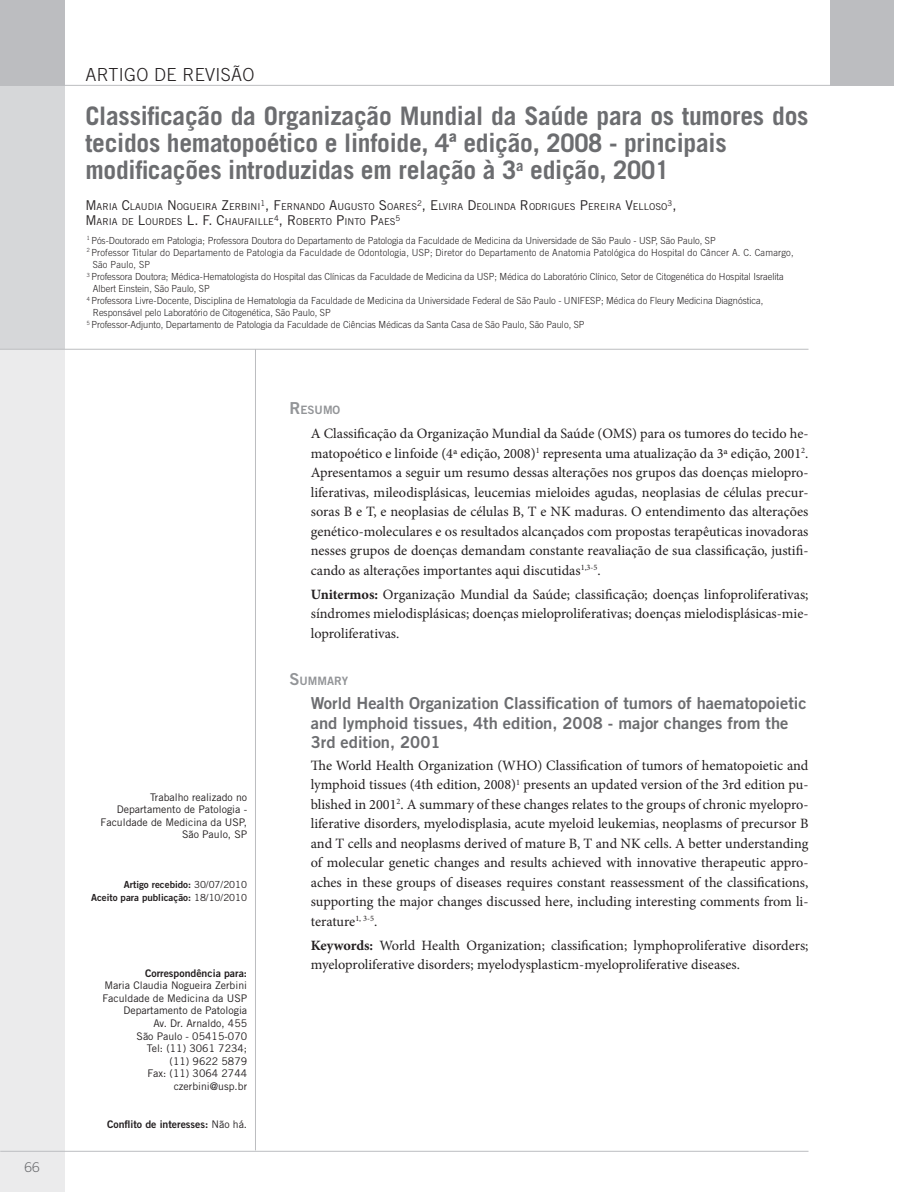
<style>
.page{position:relative;width:899px;height:1192px;background:#fff}
.page>*{position:absolute;margin:0;border:0;box-sizing:border-box;transform-origin:0 0}
._01_Titulo_Artigo{font:700 25.5px/27px "Trade Gothic LT Std";letter-spacing:-.01em;color:#6c6d70}
.t1{font:300 18px "Trade Gothic LT Std";letter-spacing:.02em;color:#231f20}
._09_Titulo_Summary_I{font:16.5px/19.5px "Trade Gothic LT Std Bd 2";color:#6c6d70}
._08_Texto_Resumo{font:14.25px/19.5px "Minion Pro";color:#231f20;text-align:justify}
.t2{font:300 13.5px "Trade Gothic LT Std";color:#6c6d70}
._07_Titulo_Resumo_Su{font:11.55px "Trade Gothic LT Std Bd 2";color:#939598}
._04_Lateral{font:10.5px/12.6px "Trade Gothic LT Std";color:#231f20;text-align:right}
._04_Lateral-2{font:10.5px "Trade Gothic LT Std Bd 2";color:#231f20}
._03_Titulacao{font:300 9.75px/12px "Trade Gothic LT Std";color:#231f20;scale:.95 1}
._03_Titulacao-2{font:300 9.75px/12px "Trade Gothic LT Std";letter-spacing:.02em;color:#231f20;scale:.95 1}
._04_Lateral-3{font:9.75px "Trade Gothic LT Std Bd 2";color:#231f20}
._02_Autores{font:9.45px "Trade Gothic LT Std";color:#231f20}
._02_Autores-2{font:7.8px "Trade Gothic LT Std";color:#231f20}
.s1{font-size:13.5px}
.s2{font-family:"Trade Gothic LT Std"}
.s3{font-size:16.5px}
.s4{font-weight:700}
</style>
<div class="page">
<hr style="left:0;top:85px;width:893px;height:1px;background:#bcbdc0">
<hr style="left:0;top:1150px;width:808px;height:1px;background:#bcbdc0">
<div style="left:0;top:0;width:64px;height:85px;background:#bcbdc0"></div>
<div style="left:829px;top:0;width:64px;height:85px;background:#bcbdc0"></div>
<hr style="left:255px;top:349px;width:1px;height:801px;background:#bcbdc0">
<hr style="left:0;top:349px;width:808px;height:1px;background:#bcbdc0">
<div style="left:0;top:349px;width:64px;height:842px;background:#ebebec"></div>
<div style="left:0;top:85px;width:64px;height:264px;background:#d6d7d9"></div>
<p class="t2" style="left:25px;top:1158px;width:17px">66</p>
<p class="t1" style="left:85px;top:64px;width:171px">ARTIGO DE REVISÃO</p>
<p class="_01_Titulo_Artigo" style="left:85px;top:102px;width:724px">Classificação da Organização Mundial da Saúde para os tumores dos tecidos hematopoético e linfoide, 4ª edição, 2008 - principais</p>
<p class="_01_Titulo_Artigo" style="left:85px;top:156px;width:585px">modificações introduzidas em relação à 3<sup>a</sup> edição, 2001</p>
<p class="_02_Autores" style="left:85px;top:201px;width:583px"><span class="s1">M</span>ARIA <span class="s1">C</span>LAUDIA <span class="s1">N</span>OGUEIRA <span class="s1">Z</span>ERBIN I<sup>1</sup><span class="s1">, F</span>ERNAN DO <span class="s1">A</span>UGUSTO <span class="s1">S</span>OARES<sup>2</sup><span class="s1">, E</span>LVIRA <span class="s1">D</span>EOLIN DA <span class="s1">R</span>ODRIGUES <span class="s1">P</span>EREIRA <span class="s1">V</span>ELLOSO</p>
<p class="_02_Autores-2" style="left:667px;top:198px;width:10px">3<span class="s1">,</span></p>
<p class="_02_Autores" style="left:85px;top:216px;width:312px"><span class="s1">M</span>ARIA DE <span class="s1">L</span>OURDES <span class="s1">L. F. C</span>HAUFAILLE<sup>4</sup><span class="s1">, R</span> OBERTO <span class="s1">P</span>INTO <span class="s1">P</span>AES</p>
<p class="_02_Autores-2" style="left:395px;top:213px;width:6px">5</p>
<p class="_03_Titulacao" style="left:87px;top:234px;width:663px"><sup>1</sup> Pós-Doutorado em Patologia; Professora Doutora do Departamento de Patologia da Faculdade de Medicina da Universidade de São Paulo - USP, São Paulo, SP</p>
<p class="_03_Titulacao-2" style="left:93px;top:246px;width:739px;text-indent:-6px"><sup>2</sup> Professor Titular do Departamento de Patologia da Faculdade de Odontologia, USP; Diretor do Departamento de Anatomia Patológica do Hospital do Câncer A. C. Camargo,<br>São Paulo, SP</p>
<p class="_03_Titulacao" style="left:93px;top:270px;width:729px;text-indent:-6px"><sup>3</sup> Professora Doutora; Médica-Hematologista do Hospital das Clínicas da Faculdade de Medicina da USP; Médica do Laboratório Clínico, Setor de Citogenética do Hospital Israelita<br>Albert Einstein, São Paulo, SP</p>
<p class="_03_Titulacao" style="left:93px;top:294px;width:707px;text-indent:-6px"><sup>4</sup> Professora Livre-Docente, Disciplina de Hematologia da Faculdade de Medicina da Universidade Federal de São Paulo - UNIFESP; Médica do Fleury Medicina Diagnóstica,<br>Responsável pelo Laboratório de Citogenética, São Paulo, SP</p>
<p class="_03_Titulacao" style="left:87px;top:318px;width:525px"><sup>5</sup> Professor-Adjunto, Departamento de Patologia da Faculdade de Ciências Médicas da Santa Casa de São Paulo, São Paulo, SP</p>
<p class="_04_Lateral" style="left:101px;top:790px;width:148px">Trabalho realizado no<br>Departamento de Patologia -<br>Faculdade de Medicina da USP,<br>São Paulo, SP</p>
<p class="_04_Lateral-3" style="left:124px;top:878px;width:125px">Artigo recebido: <span class="s2">30/07/2010</span></p>
<p class="_04_Lateral-3" style="left:91px;top:891px;width:157px">Aceito para publicação: <span class="s2">18/10/2010</span></p>
<p class="_04_Lateral-2" style="left:145px;top:966px;width:104px">Correspondência para:</p>
<p class="_04_Lateral" style="left:104px;top:978px;width:144px">Maria Claudia Nogueira Zerbini</p>
<p class="_04_Lateral" style="left:102px;top:991px;width:146px">Faculdade de Medicina da USP</p>
<p class="_04_Lateral" style="left:123px;top:1003px;width:125px">Departamento de Patologia</p>
<p class="_04_Lateral" style="left:153px;top:1016px;width:95px">Av. Dr. Arnaldo, 455</p>
<p class="_04_Lateral" style="left:137px;top:1029px;width:112px">São Paulo - 05415-070</p>
<p class="_04_Lateral" style="left:147px;top:1041px;width:102px">Tel: (11) 3061 7234;</p>
<p class="_04_Lateral" style="left:170px;top:1054px;width:79px">(11) 9622 5879</p>
<p class="_04_Lateral" style="left:147px;top:1066px;width:101px">Fax: (11) 3064 2744</p>
<p class="_04_Lateral" style="left:174px;top:1079px;width:75px">czerbini@usp.br</p>
<p class="_04_Lateral-2" style="left:107px;top:1117px;width:141px">Conflito de interesses: <span class="s2">Não há.</span></p>
<p class="_07_Titulo_Resumo_Su" style="left:289px;top:403px;width:52px"><span class="s3">R</span>ESUMO</p>
<p class="_08_Texto_Resumo" style="left:311px;top:424px;width:499px">A Classificação da Organização Mundial da Saúde (OMS) para os tumores do tecido he&shy;matopoético e linfoide (4ª edição, 2008)<sup>1</sup> representa uma atualização da 3ª edição, 2001<sup>2</sup>.<br>Apresentamos a seguir um resumo dessas alterações nos grupos das doenças mielopro&shy;liferativas, mileodisplásicas, leucemias mieloides agudas, neoplasias de células precur&shy;soras B e T, e neoplasias de células B, T e NK maduras. O entendimento das alterações genético-moleculares e os resultados alcançados com propostas terapêuticas inovadoras nesses grupos de doenças demandam constante reavaliação de sua classificação, justifi&shy;cando as alterações importantes aqui discutidas<sup>1,3-5</sup>.</p>
<p class="_08_Texto_Resumo" style="left:311px;top:584px;width:499px"><span class="s4">Unitermos:</span> Organização Mundial da Saúde; classificação; doenças linfoproliferativas; síndromes mielodisplásicas; doenças mieloproliferativas; doenças mielodisplásicas-mie&shy;loproliferativas.</p>
<p class="_07_Titulo_Resumo_Su" style="left:289px;top:674px;width:60px"><span class="s3">S</span>UMMARY</p>
<p class="_09_Titulo_Summary_I" style="left:311px;top:693px;width:497px">World Health Organization Classification of tumors of haematopoietic and lymphoid tissues, 4th edition, 2008 - major changes from the<br>3rd edition, 2001</p>
<p class="_08_Texto_Resumo" style="left:311px;top:755px;width:499px">The World Health Organization (WHO) Classification of tumors of hematopoietic and lymphoid tissues (4th edition, 2008)<sup>1</sup> presents an updated version of the 3rd edition pu&shy;blished in 2001<sup>2</sup>. A summary of these changes relates to the groups of chronic myelopro&shy;liferative disorders, myelodisplasia, acute myeloid leukemias, neoplasms of precursor B and T cells and neoplasms derived of mature B, T and NK cells. A better understanding of molecular genetic changes and results achieved with innovative therapeutic appro&shy;aches in these groups of diseases requires constant reassessment of the classifications, supporting the major changes discussed here, including interesting comments from li&shy;terature<sup>1,</sup> <sup>3-5</sup>.</p>
<p class="_08_Texto_Resumo" style="left:311px;top:935px;width:499px"><span class="s4">Keywords:</span> World Health Organization; classification; lymphoproliferative disorders; myeloproliferative disorders; myelodysplasticm-myeloproliferative diseases.</p>
</div>
